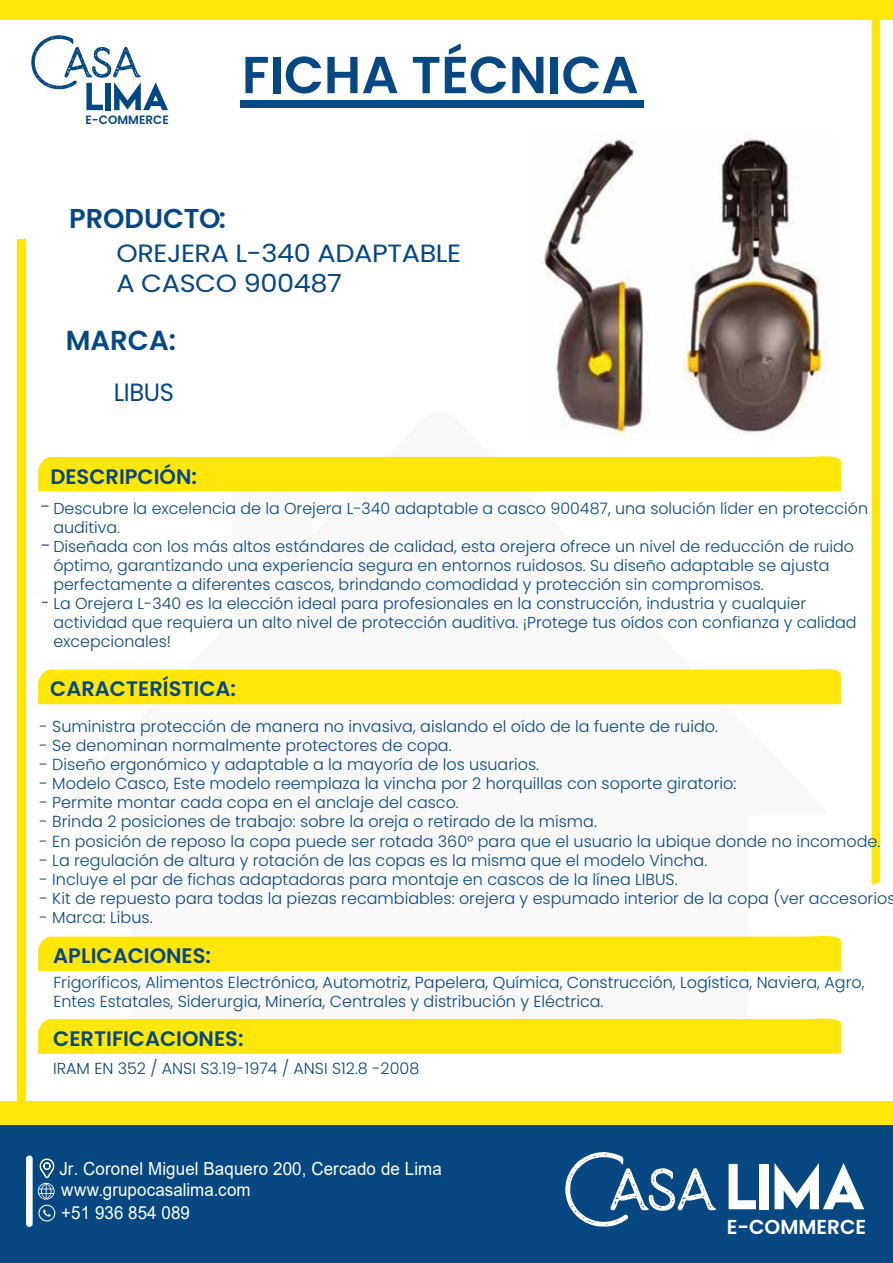
<style>
.page{position:relative;width:893px;height:1263px;background:#fff}
.page>*{position:absolute;margin:0;border:0;box-sizing:border-box;transform-origin:0 0}
.t1{font:600 52.05px "Poppins";color:#074782}
.t2{font:600 27.45px "Poppins";color:#074782}
.t3{font:600 27.3px "Poppins";color:#074782}
.t4{font:24.9px/30px "Poppins";letter-spacing:-.015em;color:#074782;scale:1.09 1}
.t5{font:24.9px "Poppins";letter-spacing:-.015em;color:#074782}
.t6{font:600 21px "Poppins";color:#074782}
.t7{font:600 20.25px "Poppins";color:#fff}
.t8{font:300 18.6px/38.4px "Poppins";color:#074782}
.t9{font:18px/20.7px "Arial";letter-spacing:.005em;color:#fff;scale:.94 1}
.t10{font:300 18px "Poppins";color:#074782;scale:.78 1}
.t11{font:300 15.9px/19px "Poppins";color:#074782}
.t12{font:600 12px "Poppins";color:#034881}
</style>
<div class="page">
<div style="left:0;top:1101px;width:893px;height:161px;background:#ffe60b"></div>
<div style="left:0;top:0;width:893px;height:20px;background:#ffe60b"></div>
<div style="left:872px;top:20px;width:8px;height:865px;background:#ffe60b"></div>
<div style="left:17px;top:240px;width:8px;height:950px;background:#ffe60b"></div>
<div style="left:0;top:1125px;width:893px;height:138px;background:#074782"></div>
<svg style="left:43px;top:1209px;width:8px;height:8px"></svg>
<div style="left:38px;top:1205px;width:17px;height:16px;border:1px solid #f6f6f6;border-radius:50%"></div>
<svg style="left:729px;top:1164px;width:27px;height:45px"></svg>
<div style="left:760px;top:1164px;width:9px;height:45px;background:#fff"></div>
<svg style="left:775px;top:1163px;width:89px;height:46px"></svg>
<svg style="left:565px;top:1152px;width:151px;height:74px"></svg>
<div style="left:26px;top:1155px;width:7px;height:72px;background:#fff;border-radius:3px"></div>
<svg style="left:38px;top:1158px;width:17px;height:41px"></svg>
<div style="left:240px;top:100px;width:404px;height:7px;background:#074782"></div>
<svg style="left:31px;top:35px;width:137px;height:75px"></svg>
<div style="left:38px;top:456px;width:804px;height:36px;background:#ffe60b"></div>
<div style="left:38px;top:669px;width:804px;height:35px;background:#ffe60b"></div>
<div style="left:38px;top:936px;width:804px;height:35px;background:#ffe60b"></div>
<svg style="left:38px;top:1018px;width:804px;height:36px;background:#fee614"></svg>
<img style="left:539px;top:138px;width:284px;height:301px">
<p class="t12" style="left:86px;top:113px;width:85px">E-COMMERCE</p>
<h1 class="t1" style="left:242px;top:45px;width:398px">FICHA TÉCNICA</h1>
<h3 class="t3" style="left:69px;top:203px;width:158px">PRODUCTO:</h3>
<h3 class="t4" style="left:116px;top:239px;width:318px">OREJERA L-340 ADAPTABLE<br>A CASCO 900487</h3>
<h2 class="t2" style="left:66px;top:324px;width:112px">MARCA:</h2>
<h3 class="t5" style="left:114px;top:378px;width:62px">LIBUS</h3>
<h3 class="t6" style="left:50px;top:464px;width:148px">DESCRIPCIÓN:</h3>
<p class="t11" style="left:53px;top:499px;width:816px">Descubre la excelencia de la Orejera L-340 adaptable a casco 900487, una solución líder en protección auditiva.<br>Diseñada con los más altos estándares de calidad, esta orejera ofrece un nivel de reducción de ruido óptimo, garantizando una experiencia segura en entornos ruidosos. Su diseño adaptable se ajusta perfectamente a diferentes cascos, brindando comodidad y protección sin compromisos.<br>La Orejera L-340 es la elección ideal para profesionales en la construcción, industria y cualquier actividad que requiera un alto nivel de protección auditiva. ¡Protege tus oídos con confianza y calidad excepcionales!</p>
<p class="t8" style="left:41px;top:488px;width:12px">- -</p>
<p class="t10" style="left:42px;top:592px;width:11px">-</p>
<h3 class="t6" style="left:50px;top:677px;width:187px">CARACTERÍSTICA:</h3>
<p class="t11" style="left:40px;top:717px;width:680px">- Suministra protección de manera no invasiva, aislando el oído de la fuente de ruido.</p>
<p class="t11" style="left:40px;top:736px;width:413px">- Se denominan normalmente protectores de copa.</p>
<p class="t11" style="left:40px;top:755px;width:501px">- Diseño ergonómico y adaptable a la mayoría de los usuarios.</p>
<p class="t11" style="left:40px;top:774px;width:698px">- Modelo Casco, Este modelo reemplaza la vincha por 2 horquillas con soporte giratorio:</p>
<p class="t11" style="left:40px;top:793px;width:421px">- Permite montar cada copa en el anclaje del casco.</p>
<p class="t11" style="left:40px;top:812px;width:559px">- Brinda 2 posiciones de trabajo: sobre la oreja o retirado de la misma.</p>
<p class="t11" style="left:40px;top:832px;width:842px">- En posición de reposo la copa puede ser rotada 360° para que el usuario la ubique donde no incomode.</p>
<p class="t11" style="left:40px;top:851px;width:669px">- La regulación de altura y rotación de las copas es la misma que el modelo Vincha.</p>
<p class="t11" style="left:40px;top:870px;width:639px">- Incluye el par de fichas adaptadoras para montaje en cascos de la línea LIBUS.</p>
<p class="t11" style="left:40px;top:889px;width:857px">- Kit de repuesto para todas la piezas recambiables: orejera y espumado interior de la copa (ver accesorios</p>
<p class="t11" style="left:40px;top:908px;width:114px">- Marca: Libus.</p>
<h3 class="t6" style="left:53px;top:944px;width:159px">APLICACIONES:</h3>
<p class="t11" style="left:53px;top:973px;width:812px">Frigoríficos, Alimentos Electrónica, Automotriz, Papelera, Química, Construcción, Logística, Naviera, Agro,<br>Entes Estatales, Siderurgia, Minería, Centrales y distribución y Eléctrica.</p>
<h3 class="t6" style="left:53px;top:1026px;width:192px">CERTIFICACIONES:</h3>
<p class="t11" style="left:53px;top:1059px;width:368px">IRAM EN 352 / ANSI S3.19-1974 / ANSI S12.8 -2008</p>
<p class="t9" style="left:59px;top:1158px;width:408px">Jr. Coronel Miguel Baquero 200, Cercado de Lima www.grupocasalima.com</p>
<p class="t9" style="left:61px;top:1202px;width:138px">+51 936 854 089</p>
<p class="t7" style="left:727px;top:1215px;width:141px">E-COMMERCE</p>
</div>
